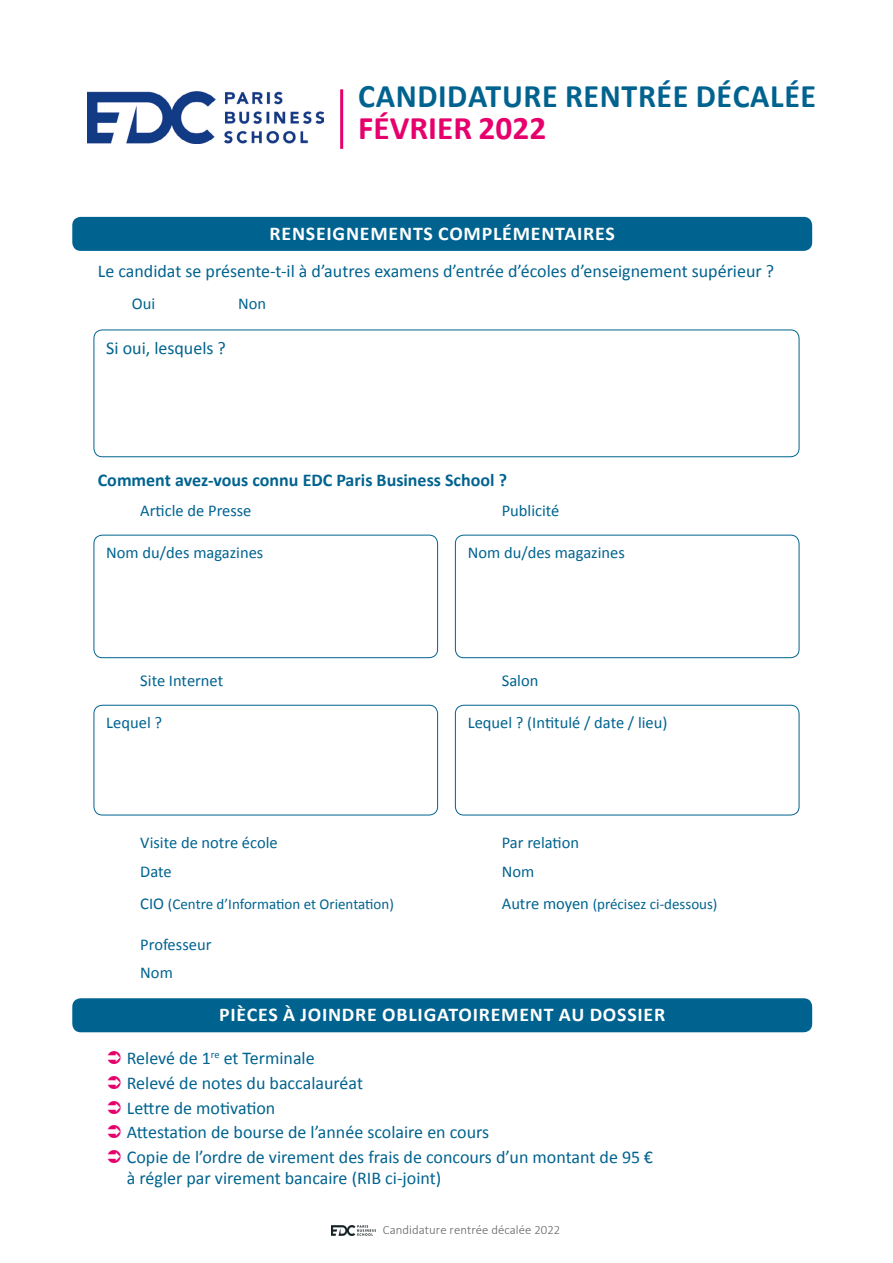
<style>
.page{position:relative;width:893px;height:1263px;background:#fff}
.page>*{position:absolute;margin:0;border:0;box-sizing:border-box;transform-origin:0 0}
.t1{font:700 33px "Calibri";letter-spacing:.02em;color:#00638f}
.t2{font:700 33px "Calibri";color:#e6006c}
.t3{font:700 19.5px "Calibri";letter-spacing:.04em;color:#fff}
.t4{font:18px/24.6px "Calibri";color:#00638f}
.t5{font:700 18px "Calibri";color:#00638f}
.t6{font:16.5px/28.7px "Calibri";color:#00638f}
.t7{font:15px "Calibri";color:#00638f}
.t8{font:300 12.75px "Calibri";letter-spacing:.005em;color:#646363}
.s1{font-size:16.5px}
</style>
<div class="page">
<div style="left:72px;top:217px;width:740px;height:34px;background:#00638f;border-radius:9px"></div>
<div style="left:72px;top:998px;width:740px;height:34px;background:#00638f;border-radius:9px"></div>
<hr style="left:340px;top:89px;width:3px;height:60px;background:#e6006c">
<div style="left:94px;top:330px;width:705px;height:127px;border:1px solid #00638f;border-radius:9px"></div>
<div style="left:94px;top:535px;width:344px;height:123px;border:1px solid #00638f;border-radius:9px"></div>
<div style="left:94px;top:705px;width:344px;height:110px;border:1px solid #00638f;border-radius:9px"></div>
<div style="left:455px;top:535px;width:344px;height:123px;border:1px solid #00638f;border-radius:9px"></div>
<div style="left:455px;top:705px;width:344px;height:110px;border:1px solid #00638f;border-radius:9px"></div>
<img style="left:332px;top:1226px;width:44px;height:9px">
<img style="left:88px;top:92px;width:236px;height:52px">
<h1 class="t1" style="left:358px;top:75px;width:460px">CANDIDATURE RENTRÉE DÉCALÉE</h1>
<h1 class="t2" style="left:358px;top:104px;width:190px">FÉVRIER 2022</h1>
<p class="t3" style="left:270px;top:221px;width:347px">RENSEIGNEMENTS COMPLÉMENTAIRES</p>
<p class="t4" style="left:98px;top:259px;width:678px">Le candidat se présente-t-il à d’autres examens d’entrée d’écoles d’enseignement supérieur ?</p>
<p class="t6" style="left:132px;top:289px;width:25px">Oui</p>
<p class="t4" style="left:106px;top:335px;width:121px">Si oui, lesquels ?</p>
<p class="t6" style="left:238px;top:289px;width:30px">Non</p>
<p class="t5" style="left:98px;top:468px;width:411px">Comment avez-vous connu EDC Paris Business School ?</p>
<p class="t6" style="left:140px;top:496px;width:113px">Article de Presse</p>
<p class="t6" style="left:502px;top:496px;width:59px">Publicité</p>
<p class="t6" style="left:106px;top:538px;width:159px">Nom du/des magazines</p>
<p class="t6" style="left:468px;top:538px;width:159px">Nom du/des magazines</p>
<p class="t6" style="left:140px;top:667px;width:84px">Site Internet</p>
<p class="t6" style="left:502px;top:667px;width:38px">Salon</p>
<p class="t6" style="left:106px;top:708px;width:57px">Lequel ?</p>
<p class="t6" style="left:468px;top:708px;width:201px">Lequel ? (Intitulé / date / lieu)</p>
<p class="t6" style="left:140px;top:828px;width:139px">Visite de notre école<br>Date</p>
<p class="t6" style="left:502px;top:829px;width:79px">Par relation</p>
<p class="t6" style="left:502px;top:857px;width:34px">Nom</p>
<p class="t7" style="left:140px;top:894px;width:255px"><span class="s1">CIO</span> (Centre d’Information et Orientation)</p>
<p class="t6" style="left:140px;top:930px;width:73px">Professeur</p>
<p class="t7" style="left:502px;top:894px;width:217px"><span class="s1">Autre moyen</span> (précisez ci-dessous)</p>
<p class="t6" style="left:140px;top:958px;width:34px">Nom</p>
<p class="t3" style="left:219px;top:1002px;width:448px">PIÈCES À JOINDRE OBLIGATOIREMENT AU DOSSIER</p>
<p class="t4" style="left:127px;top:1046px;width:528px">Relevé de 1<sup>re</sup> et Terminale<br>Relevé de notes du baccalauréat<br>Lettre de motivation<br>Attestation de bourse de l’année scolaire en cours<br>Copie de l’ordre de virement des frais de concours d’un montant de 95 €</p>
<p class="t4" style="left:127px;top:1165px;width:316px">à régler par virement bancaire (RIB ci-joint)</p>
<p class="t8" style="left:383px;top:1222px;width:179px">Candidature rentrée décalée 2022</p>
</div>
